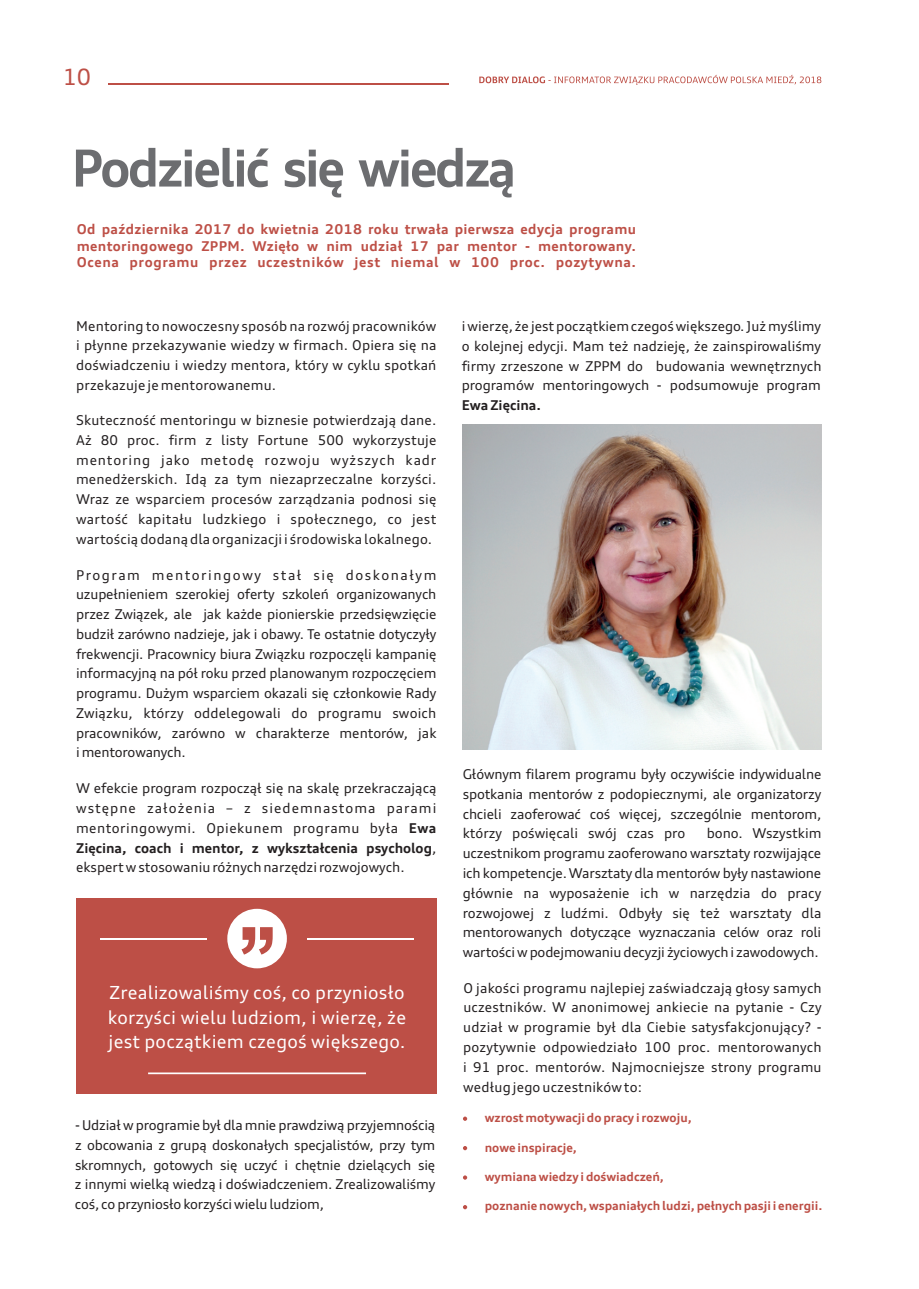
<style>
.page{position:relative;width:919px;height:1289px;background:#fff}
.page>*{position:absolute;margin:0;border:0;box-sizing:border-box;transform-origin:0 0}
.t1{font:700 51px "Audi Type";letter-spacing:-.05em;color:#6c6d70}
.t2{font:22.5px "Audi Type";color:#bd4f46}
.t3{font:18px/24.2px "Audi Type";letter-spacing:.01em;color:#fff;text-align:justify}
.t4{font:13.5px/19.8px "Audi Type";color:#231f20;text-align:justify}
.t5{font:700 13.5px/16.5px "Audi Type";letter-spacing:.045em;color:#bd4f46;text-align:justify}
.t6{font:700 13.5px "Audi Type";color:#231f20}
.t7{font:700 12px "Audi Type";color:#bd4f46}
.s1{font-weight:700}
</style>
<div class="page">
<svg style="left:479px;top:75px;width:342px;height:10px"></svg>
<hr style="left:108px;top:83px;width:340px;height:2px;background:#bd4f46">
<div style="left:76px;top:898px;width:361px;height:195px;background:#bd4f46"></div>
<div style="left:227px;top:908px;width:60px;height:60px;background:#fff;border-radius:50%"></div>
<svg style="left:241px;top:927px;width:32px;height:27px"></svg>
<hr style="left:307px;top:937px;width:106px;height:2px;background:#fff">
<hr style="left:100px;top:937px;width:107px;height:2px;background:#fff">
<svg style="left:148px;top:1072px;width:218px;height:2px"></svg>
<svg style="left:463px;top:1116px;width:4px;height:4px"></svg>
<svg style="left:463px;top:1146px;width:4px;height:4px"></svg>
<svg style="left:463px;top:1175px;width:4px;height:4px"></svg>
<svg style="left:463px;top:1205px;width:4px;height:4px"></svg>
<img style="left:462px;top:424px;width:359px;height:325px">
<h2 class="t2" style="left:63px;top:68px;width:30px">10</h2>
<h1 class="t1" style="left:71px;top:148px;width:446px">Podzieliæ siê wiedz¹</h1>
<p class="t5" style="left:77px;top:222px;width:561px">Od paŸdziernika 2017 do kwietnia 2018 roku trwa³a pierwsza edycja programu mentoringowego ZPPM. Wziê³o w nim udzia³ 17 par mentor - mentorowany.<br>Ocena programu przez uczestników jest niemal w 100 proc. pozytywna.</p>
<p class="t4" style="left:76px;top:317px;width:362px">Mentoring to nowoczesny sposób na rozwój pracowników i p³ynne przekazywanie wiedzy w firmach. Opiera siê na doœwiadczeniu i wiedzy mentora, który w cyklu spotkañ przekazuje je mentorowanemu.</p>
<p class="t4" style="left:76px;top:411px;width:362px">Skutecznoœæ mentoringu w biznesie potwierdzaj¹ dane.<br>A¿ 80 proc. firm z listy Fortune 500 wykorzystuje mentoring jako metodê rozwoju wy¿szych kadr mened¿erskich. Id¹ za tym niezaprzeczalne korzyœci.<br>Wraz ze wsparciem procesów zarz¹dzania podnosi siê wartoœæ kapita³u ludzkiego i spo³ecznego, co jest wartoœci¹ dodan¹ dla organizacji i œrodowiska lokalnego.</p>
<p class="t4" style="left:76px;top:566px;width:362px">Program mentoringowy sta³ siê doskona³ym uzupe³nieniem szerokiej oferty szkoleñ organizowanych przez Zwi¹zek, ale jak ka¿de pionierskie przedsiêwziêcie budzi³ zarówno nadzieje, jak i obawy. Te ostatnie dotyczy³y frekwencji. Pracownicy biura Zwi¹zku rozpoczêli kampaniê informacyjn¹ na pó³ roku przed planowanym rozpoczêciem programu. Du¿ym wsparciem okazali siê cz³onkowie Rady Zwi¹zku, którzy oddelegowali do programu swoich pracowników, zarówno w charakterze mentorów, jak i mentorowanych.</p>
<p class="t4" style="left:76px;top:780px;width:362px">W efekcie program rozpocz¹³ siê na skalê przekraczaj¹c¹ wstêpne za³o¿enia – z siedemnastoma parami mentoringowymi. Opiekunem programu by³a <span class="s1">Ewa Ziêcina, coach i mentor, z wykszta³cenia psycholog</span>, ekspert w stosowaniu ró¿nych narzêdzi rozwojowych.</p>
<h3 class="t3" style="left:108px;top:982px;width:300px">Zrealizowaliœmy coœ, co przynios³o korzyœci wielu ludziom, i wierzê, ¿e jest pocz¹tkiem czegoœ wiêkszego.</h3>
<p class="t4" style="left:75px;top:1116px;width:362px">- Udzia³ w programie by³ dla mnie prawdziw¹ przyjemnoœci¹ z obcowania z grup¹ doskona³ych specjalistów, przy tym skromnych, gotowych siê uczyæ i chêtnie dziel¹cych siê z innymi wielk¹ wiedz¹ i doœwiadczeniem. Zrealizowaliœmy coœ, co przynios³o korzyœci wielu ludziom,</p>
<p class="t4" style="left:461px;top:317px;width:361px">i wierzê, ¿e jest pocz¹tkiem czegoœ wiêkszego. Ju¿ myœlimy o kolejnej edycji. Mam te¿ nadziejê, ¿e zainspirowaliœmy firmy zrzeszone w ZPPM do budowania wewnêtrznych programów mentoringowych - podsumowuje program</p>
<p class="t6" style="left:461px;top:400px;width:81px">Ewa Ziêcina.</p>
<p class="t4" style="left:462px;top:765px;width:360px">G³ównym filarem programu by³y oczywiœcie indywidualne spotkania mentorów z podopiecznymi, ale organizatorzy chcieli zaoferowaæ coœ wiêcej, szczególnie mentorom, którzy poœwiêcali swój czas pro</p>
<p class="t4" style="left:462px;top:825px;width:360px;text-indent:244px">bono. Wszystkim uczestnikom programu zaoferowano warsztaty rozwijaj¹ce ich kompetencje. Warsztaty dla mentorów by³y nastawione g³ównie na wyposa¿enie ich w narzêdzia do pracy rozwojowej z ludŸmi. Odby³y siê te¿ warsztaty dla mentorowanych dotycz¹ce wyznaczania celów oraz roli wartoœci w podejmowaniu decyzji ¿yciowych i zawodowych.</p>
<p class="t4" style="left:463px;top:979px;width:360px">O jakoœci programu najlepiej zaœwiadczaj¹ g³osy samych uczestników. W anonimowej ankiecie na pytanie - Czy udzia³ w programie by³ dla Ciebie satysfakcjonuj¹cy? - pozytywnie odpowiedzia³o 100 proc. mentorowanych i 91 proc. mentorów. Najmocniejsze strony programu wed³ug jego uczestników to:</p>
<p class="t7" style="left:484px;top:1113px;width:208px">wzrost motywacji do pracy i rozwoju,</p>
<p class="t7" style="left:484px;top:1142px;width:94px">nowe inspiracje,</p>
<p class="t7" style="left:484px;top:1171px;width:181px">wymiana wiedzy i doœwiadczeñ,</p>
<p class="t7" style="left:484px;top:1200px;width:339px">poznanie nowych, wspania³ych ludzi, pe³nych pasji i energii.</p>
</div>
